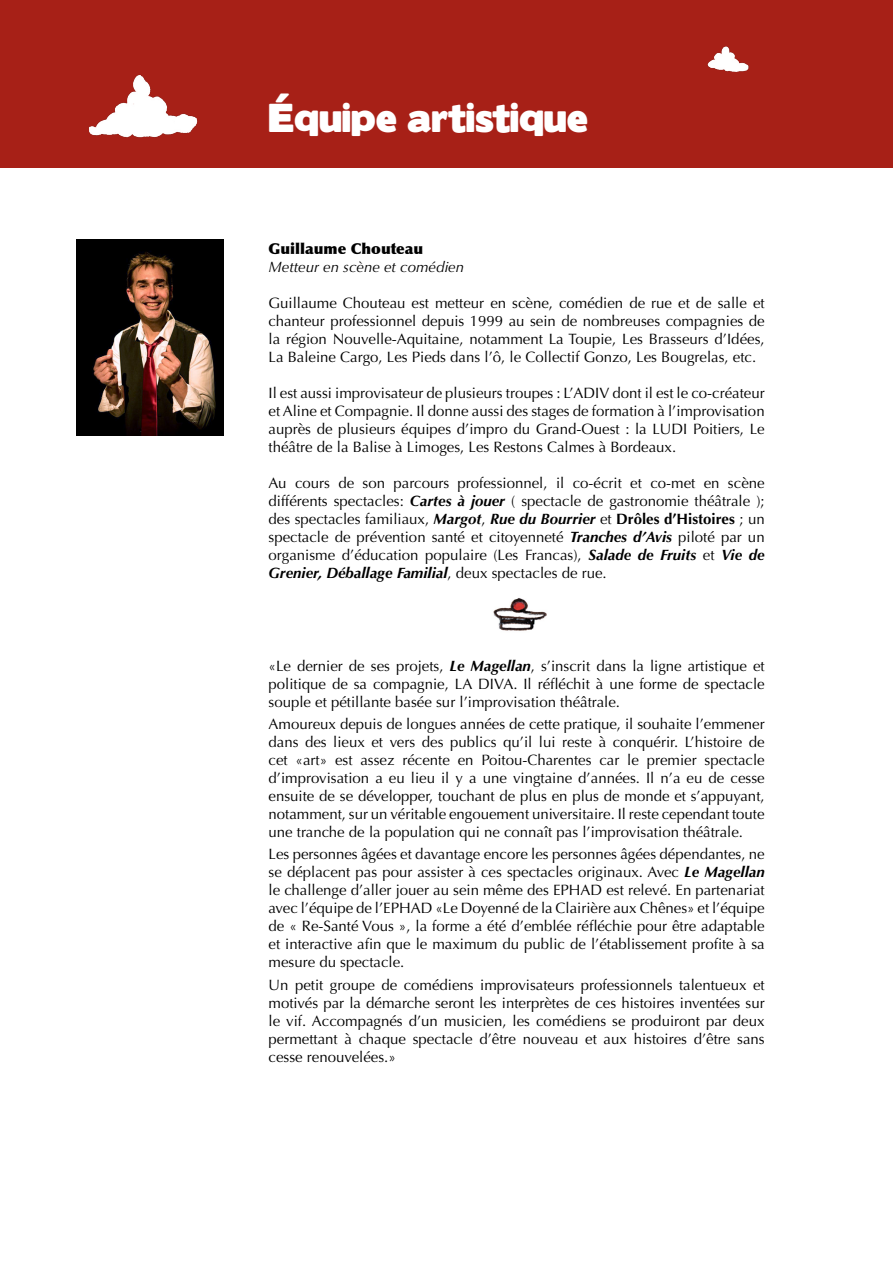
<style>
.page{position:relative;width:893px;height:1263px;background:#fff}
.page>*{position:absolute;margin:0;border:0;box-sizing:border-box;transform-origin:0 0}
.t1{font:36px "Boris Black Bloxx";color:#fff}
.t2{font:15px/18px "Optima";color:#000;text-align:justify}
.t3{font:italic 15px "Optima";color:#000}
.t4{font:900 15px "Optima";color:#000}
.s1{font-weight:700;font-style:italic}
.s2{font-weight:700}
</style>
<div class="page">
<div style="left:0;top:0;width:893px;height:167px;background:#a72017"></div>
<img style="left:493px;top:598px;width:54px;height:33px">
<img style="left:89px;top:75px;width:109px;height:63px">
<img style="left:707px;top:46px;width:42px;height:26px">
<img style="left:76px;top:240px;width:147px;height:195px">
<h1 class="t1" style="left:269px;top:91px;width:321px">Équipe artistique</h1>
<p class="t4" style="left:269px;top:240px;width:156px">Guillaume Chouteau</p>
<p class="t3" style="left:269px;top:258px;width:197px">Metteur en scène et comédien</p>
<p class="t2" style="left:269px;top:294px;width:498px">Guillaume Chouteau est metteur en scène, comédien de rue et de salle et chanteur professionnel depuis 1999 au sein de nombreuses compagnies de la région Nouvelle-Aquitaine, notamment La Toupie, Les Brasseurs d’Idées, La Baleine Cargo, Les Pieds dans l’ô, le Collectif Gonzo, Les Bougrelas, etc.</p>
<p class="t2" style="left:269px;top:384px;width:498px">Il est aussi improvisateur de plusieurs troupes : L’ADIV dont il est le co-créateur et Aline et Compagnie. Il donne aussi des stages de formation à l’improvisation auprès de plusieurs équipes d’impro du Grand-Ouest : la LUDI Poitiers, Le théâtre de la Balise à Limoges, Les Restons Calmes à Bordeaux.</p>
<p class="t2" style="left:269px;top:474px;width:498px">Au cours de son parcours professionnel, il co-écrit et co-met en scène différents spectacles: <span class="s1">Cartes à jouer</span> ( spectacle de gastronomie théâtrale ); des spectacles familiaux, <span class="s1">Margot</span>, <span class="s1">Rue du Bourrier</span> et <span class="s2">Drôles d’Histoires</span> ; un spectacle de prévention santé et citoyenneté <span class="s1">Tranches d’Avis</span> piloté par un organisme d’éducation populaire (Les Francas), <span class="s1">Salade de Fruits</span> et <span class="s1">Vie de Grenier, Déballage Familial</span>, deux spectacles de rue.</p>
<p class="t2" style="left:269px;top:657px;width:498px">«Le dernier de ses projets, <span class="s1">Le Magellan</span>, s’inscrit dans la ligne artistique et politique de sa compagnie, LA DIVA. Il réfléchit à une forme de spectacle souple et pétillante basée sur l’improvisation théâtrale.</p>
<p class="t2" style="left:269px;top:715px;width:498px">Amoureux depuis de longues années de cette pratique, il souhaite l’emmener dans des lieux et vers des publics qu’il lui reste à conquérir. L’histoire de cet «art» est assez récente en Poitou-Charentes car le premier spectacle d’improvisation a eu lieu il y a une vingtaine d’années. Il n’a eu de cesse ensuite de se développer, touchant de plus en plus de monde et s’appuyant, notamment, sur un véritable engouement universitaire. Il reste cependant toute une tranche de la population qui ne connaît pas l’improvisation théâtrale.</p>
<p class="t2" style="left:269px;top:845px;width:498px">Les personnes âgées et davantage encore les personnes âgées dépendantes, ne se déplacent pas pour assister à ces spectacles originaux. Avec <span class="s1">Le Magellan </span>le challenge d’aller jouer au sein même des EPHAD est relevé. En partenariat avec l’équipe de l’EPHAD «Le Doyenné de la Clairière aux Chênes» et l’équipe de « Re-Santé Vous », la forme a été d’emblée réfléchie pour être adaptable et interactive afin que le maximum du public de l’établissement profite à sa mesure du spectacle.</p>
<p class="t2" style="left:269px;top:976px;width:498px">Un petit groupe de comédiens improvisateurs professionnels talentueux et motivés par la démarche seront les interprètes de ces histoires inventées sur le vif. Accompagnés d’un musicien, les comédiens se produiront par deux permettant à chaque spectacle d’être nouveau et aux histoires d’être sans cesse renouvelées.»</p>
</div>
